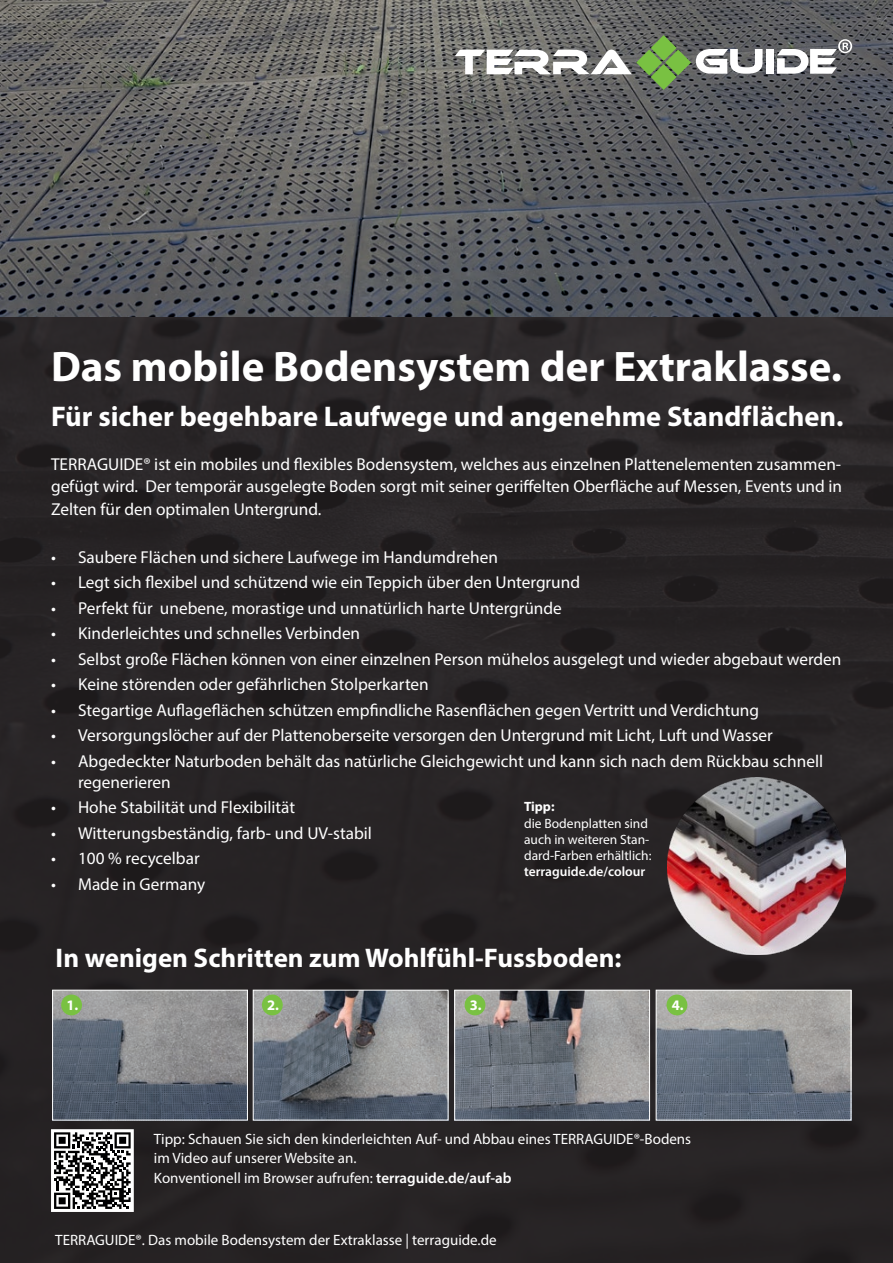
<style>
.page{position:relative;width:893px;height:1263px;background:#231f20}
.page>*{position:absolute;margin:0;border:0;box-sizing:border-box;transform-origin:0 0}
.t1{font:700 42.9px "Myriad Pro";color:#fff}
.t2{font:700 28.5px "Myriad Pro";color:#fff}
.t3{font:700 27px "Myriad Pro";color:#fff}
.t4{font:17.25px/22.5px "Myriad Pro";color:#fff;text-align:justify}
.t5{font:15px/19.5px "Myriad Pro";color:#fff}
.t6{font:700 14.55px "Myriad Pro";color:#fff}
.t7{font:13.5px/16.2px "Myriad Pro";color:#fff}
.t8{font:600 13.5px "Myriad Pro";color:#fff}
.s1{font-weight:700}
.s2{font-weight:600}
</style>
<div class="page">
<img style="left:0;top:0;width:893px;height:317px">
<img style="left:54px;top:992px;width:192px;height:126px">
<div style="left:52px;top:990px;width:196px;height:130px;border:1px solid #fff"></div>
<img style="left:255px;top:992px;width:192px;height:126px">
<div style="left:253px;top:990px;width:196px;height:130px;border:1px solid #fff"></div>
<img style="left:456px;top:992px;width:192px;height:126px">
<div style="left:454px;top:990px;width:196px;height:130px;border:1px solid #fff"></div>
<img style="left:658px;top:992px;width:191px;height:126px">
<div style="left:656px;top:990px;width:195px;height:130px;border:1px solid #fff"></div>
<div style="left:61px;top:994px;width:21px;height:21px;background:#79c142;border-radius:50%"></div>
<div style="left:262px;top:994px;width:21px;height:21px;background:#79c142;border-radius:50%"></div>
<div style="left:465px;top:994px;width:20px;height:21px;background:#79c142;border-radius:50%"></div>
<div style="left:666px;top:994px;width:21px;height:21px;background:#79c142;border-radius:50%"></div>
<svg style="left:51px;top:1129px;width:83px;height:83px;background:#8b8b8b"></svg>
<img style="left:668px;top:777px;width:177px;height:178px">
<div style="left:766px;top:49px;width:8px;height:25px;background:#fff"></div>
<svg style="left:777px;top:39px;width:75px;height:35px;background:#9b9c9e"></svg>
<svg style="left:455px;top:35px;width:308px;height:55px;background:#83897f"></svg>
<p class="t1" style="left:51px;top:338px;width:792px">Das mobile Bodensystem der Extraklasse.</p>
<p class="t2" style="left:51px;top:397px;width:794px">Für sicher begehbare Laufwege und angenehme Standflächen.</p>
<p class="t4" style="left:51px;top:452px;width:793px">TERRAGUIDE® ist ein mobiles und flexibles Bodensystem, welches aus einzelnen Plattenelementen zusammen&shy;gefügt wird. Der temporär ausgelegte Boden sorgt mit seiner geriffelten Oberfläche auf Messen, Events und in Zelten für den optimalen Untergrund.</p>
<p class="t4" style="left:51px;top:545px;width:448px">• Saubere Flächen und sichere Laufwege im Handumdrehen</p>
<p class="t4" style="left:51px;top:571px;width:530px">• Legt sich flexibel und schützend wie ein Teppich über den Untergrund</p>
<p class="t4" style="left:51px;top:596px;width:512px">• Perfekt für unebene, morastige und unnatürlich harte Untergründe</p>
<p class="t4" style="left:51px;top:622px;width:311px">• Kinderleichtes und schnelles Verbinden</p>
<p class="t4" style="left:51px;top:647px;width:792px">• Selbst große Flächen können von einer einzelnen Person mühelos ausgelegt und wieder abgebaut werden</p>
<p class="t4" style="left:51px;top:673px;width:379px">• Keine störenden oder gefährlichen Stolperkarten</p>
<p class="t4" style="left:51px;top:698px;width:710px">• Stegartige Auflageflächen schützen empfindliche Rasenflächen gegen Vertritt und Verdichtung</p>
<p class="t4" style="left:51px;top:724px;width:723px">• Versorgungslöcher auf der Plattenoberseite versorgen den Untergrund mit Licht, Luft und Wasser</p>
<p class="t4" style="left:78px;top:750px;width:747px;line-height:20.7px;text-indent:-27px">• Abgedeckter Naturboden behält das natürliche Gleichgewicht und kann sich nach dem Rückbau schnell regenerieren</p>
<p class="t4" style="left:51px;top:796px;width:246px">• Hohe Stabilität und Flexibilität</p>
<p class="t4" style="left:51px;top:821px;width:322px">• Witterungsbeständig, farb- und UV-stabil</p>
<p class="t4" style="left:51px;top:847px;width:150px">• 100 % recycelbar</p>
<p class="t4" style="left:51px;top:872px;width:156px">• Made in Germany</p>
<p class="t7" style="left:524px;top:798px;width:129px"><span class="s1">Tipp:<br></span>die Bodenplatten sind auch in weiteren Stan&shy;dard-Farben erhältlich:</p>
<p class="t8" style="left:524px;top:863px;width:123px">terraguide.de/colour</p>
<p class="t3" style="left:56px;top:941px;width:567px">In wenigen Schritten zum Wohlfühl-Fussboden:</p>
<p class="t6" style="left:66px;top:995px;width:13px">1.</p>
<p class="t6" style="left:267px;top:995px;width:13px">2.</p>
<p class="t6" style="left:470px;top:995px;width:13px">3.</p>
<p class="t6" style="left:672px;top:995px;width:13px">4.</p>
<p class="t5" style="left:154px;top:1128px;width:539px">Tipp: Schauen Sie sich den kinderleichten Auf- und Abbau eines TERRAGUIDE®-Bodens im Video auf unserer Website an.<br>Konventionell im Browser aufrufen: <span class="s2">terraguide.de/auf-ab</span></p>
<p class="t5" style="left:55px;top:1230px;width:443px">TERRAGUIDE®. Das mobile Bodensystem der Extraklasse | terraguide.de</p>
</div>
